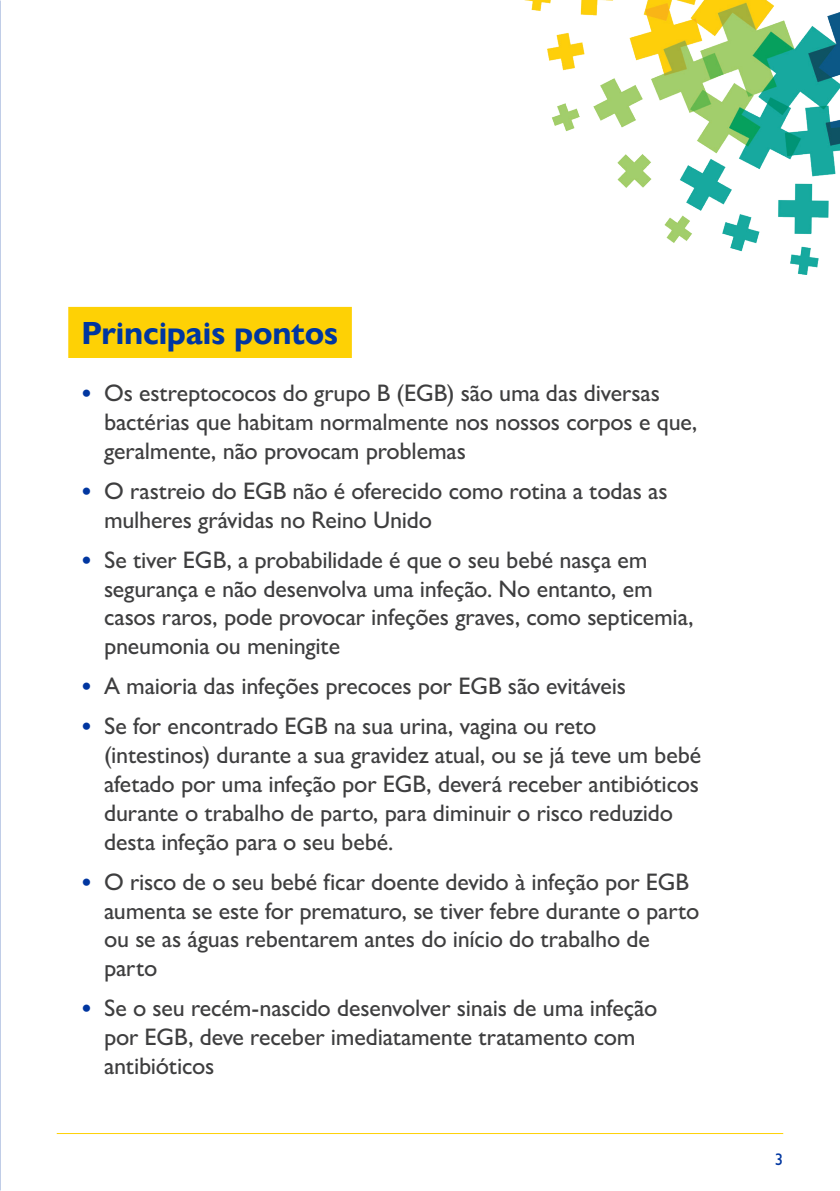
<style>
.page{position:relative;width:840px;height:1191px;background:#fff}
.page>*{position:absolute;margin:0;border:0;box-sizing:border-box;transform-origin:0 0}
.Page_title_v2_-_bloc{font:700 32px "Gill Sans Nova";letter-spacing:-.01em;color:#0036a0}
.t1{font:500 24px/28.8px "Gill Sans Nova";letter-spacing:-.01em;color:#3e3e3f}
.t2{font:500 16.8px "Gill Sans Nova";color:#0036a0}
.s1{font-size:28.8px;color:#0036a0}
</style>
<div class="page">
<hr style="left:57px;top:1133px;width:725px;height:1px;background:#fed105">
<div style="left:68px;top:307px;width:283px;height:51px;background:#fed105"></div>
<img style="left:524px;top:0;width:315px;height:275px">
<p class="Page_title_v2_-_bloc" style="left:81px;top:314px;width:258px">Principais pontos</p>
<p class="t1" style="left:104px;top:378px;width:594px;text-indent:-23px"><span class="s1">•</span> Os estreptococos do grupo B (EGB) são uma das diversas bactérias que habitam normalmente nos nossos corpos e que, geralmente, não provocam problemas</p>
<p class="t1" style="left:104px;top:476px;width:564px;text-indent:-23px"><span class="s1">•</span> O rastreio do EGB não é oferecido como rotina a todas as mulheres grávidas no Reino Unido</p>
<p class="t1" style="left:104px;top:545px;width:591px;text-indent:-23px"><span class="s1">•</span> Se tiver EGB, a probabilidade é que o seu bebé nasça em segurança e não desenvolva uma infeção. No entanto, em casos raros, pode provocar infeções graves, como septicemia, pneumonia ou meningite</p>
<p class="t1" style="left:81px;top:671px;width:546px"><span class="s1">•</span> A maioria das infeções precoces por EGB são evitáveis</p>
<p class="t1" style="left:104px;top:711px;width:598px;text-indent:-23px"><span class="s1">•</span> Se for encontrado EGB na sua urina, vagina ou reto (intestinos) durante a sua gravidez atual, ou se já teve um bebé afetado por uma infeção por EGB, deverá receber antibióticos durante o trabalho de parto, para diminuir o risco reduzido desta infeção para o seu bebé.</p>
<p class="t1" style="left:104px;top:867px;width:596px;text-indent:-23px"><span class="s1">•</span> O risco de o seu bebé ficar doente devido à infeção por EGB aumenta se este for prematuro, se tiver febre durante o parto ou se as águas rebentarem antes do início do trabalho de parto</p>
<p class="t1" style="left:104px;top:993px;width:554px;text-indent:-23px"><span class="s1">•</span> Se o seu recém-nascido desenvolver sinais de uma infeção por EGB, deve receber imediatamente tratamento com antibióticos</p>
<p class="t2" style="left:774px;top:1149px;width:10px">3</p>
</div>
